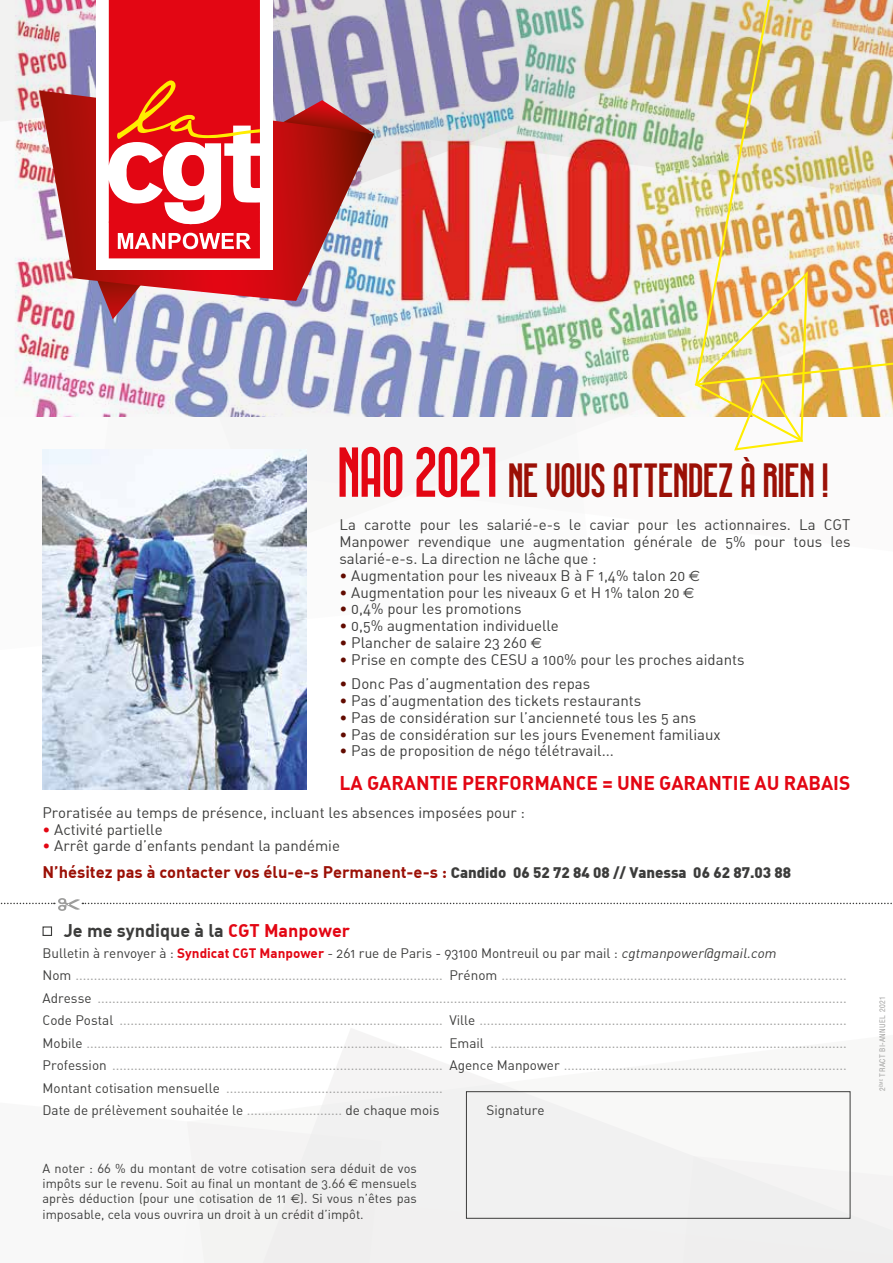
<style>
.page{position:relative;width:893px;height:1263px;background:#fff}
.page>*{position:absolute;margin:0;border:0;box-sizing:border-box;transform-origin:0 0}
.t1{font:48px "LIQUIDO Reguar";color:#9b1006}
.t2{font:700 19.5px "DIN Alternate";color:#e30613}
.t3{font:700 18px "DIN Alternate";color:#3c3c3b}
.t4{font:700 16.5px "DIN Alternate";color:#9b1006}
.t5{font:15px/16.8px "DIN Alternate";color:#3c3c3b;text-align:justify}
.t6{font:13.5px/22.5px "DIN Alternate";color:#9d9d9c}
.t7{font:13.5px "DIN Alternate";color:#3c3c3b}
.t8{font:12.75px/15.3px "DIN Alternate";color:#3c3c3b;text-align:justify}
.t9{font:condensed 7.5px "Helvetica";letter-spacing:.05em;color:#9d9d9c}
.s1{font-size:70.5px;color:#e30613}
.s2{color:#620b00}
.s3{font-family:"Euro Sans"}
.s4{color:#e30613}
.s5{font-family:"DIN";font-weight:900;font-size:15px;color:#3c3c3b}
.s6{color:#3c3c3b}
.s7{font-weight:700;color:#e30613}
.s8{font-style:italic;color:#3c3c3b}
</style>
<div class="page">
<svg style="left:592px;top:387px;width:301px;height:30px"></svg>
<img style="left:592px;top:258px;width:286px;height:134px">
<svg style="left:14px;top:135px;width:578px;height:532px;fill:#f5f5f5"></svg>
<img style="left:0;top:0;width:96px;height:135px">
<svg style="left:91px;top:302px;width:56px;height:18px"></svg>
<img style="left:39px;top:91px;width:335px;height:211px">
<div style="left:96px;top:0;width:176px;height:269px;background:#fff"></div>
<img style="left:109px;top:0;width:585px;height:258px">
<svg style="left:693px;top:269px;width:116px;height:182px"></svg>
<img style="left:694px;top:0;width:199px;height:387px">
<svg style="left:327px;top:1029px;width:524px;height:155px"></svg>
<div style="left:382px;top:1184px;width:262px;height:79px;background:#f1f0f0"></div>
<svg style="left:644px;top:1156px;width:249px;height:107px"></svg>
<svg style="left:187px;top:1092px;width:195px;height:171px;fill:#f3f3f2"></svg>
<svg style="left:0;top:898px;width:892px;height:13px"></svg>
<div style="left:466px;top:1091px;width:384px;height:128px;border:1px solid #3c3c3b"></div>
<div style="left:43px;top:926px;width:9px;height:10px;border:1px solid #3c3c3b"></div>
<img style="left:43px;top:450px;width:263px;height:340px">
<h1 class="t1" style="left:339px;top:457px;width:492px"><span class="s1">NAO 2021</span> NE VOUS ATTENDEZ À RIEN !</h1>
<p class="t5" style="left:339px;top:516px;width:512px">La carotte pour les salarié-e-s le caviar pour les actionnaires. La CGT Manpower revendique une augmentation générale de 5% pour tous les salarié-e-s. La direction ne lâche que :</p>
<p class="t5" style="left:339px;top:567px;width:362px"><span class="s2">•</span> Augmentation pour les niveaux B à F 1,4% talon 20 <span class="s3">€</span></p>
<p class="t5" style="left:339px;top:583px;width:356px"><span class="s2">•</span> Augmentation pour les niveaux G et H 1% talon 20 <span class="s3">€</span></p>
<p class="t5" style="left:339px;top:600px;width:184px"><span class="s2">•</span> 0,4% pour les promotions</p>
<p class="t5" style="left:339px;top:617px;width:221px"><span class="s2">•</span> 0,5% augmentation individuelle</p>
<p class="t5" style="left:339px;top:634px;width:204px"><span class="s2">•</span> Plancher de salaire 23 260 <span class="s3">€</span></p>
<p class="t5" style="left:339px;top:651px;width:406px"><span class="s2">•</span> Prise en compte des CESU a 100% pour les proches aidants</p>
<p class="t5" style="left:339px;top:675px;width:252px"><span class="s2">•</span> Donc Pas d’augmentation des repas</p>
<p class="t5" style="left:339px;top:692px;width:303px"><span class="s2">•</span> Pas d’augmentation des tickets restaurants</p>
<p class="t5" style="left:339px;top:709px;width:358px"><span class="s2">•</span> Pas de considération sur l’ancienneté tous les 5 ans</p>
<p class="t5" style="left:339px;top:725px;width:383px"><span class="s2">•</span> Pas de considération sur les jours Evenement familiaux</p>
<p class="t5" style="left:339px;top:742px;width:276px"><span class="s2">•</span> Pas de proposition de négo télétravail...</p>
<h2 class="t2" style="left:339px;top:770px;width:512px">LA GARANTIE PERFORMANCE = UNE GARANTIE AU RABAIS</h2>
<p class="t5" style="left:43px;top:804px;width:484px">Proratisée au temps de présence, incluant les absences imposées pour :</p>
<p class="t5" style="left:43px;top:820px;width:122px"><span class="s4">•</span> Activité partielle</p>
<p class="t5" style="left:43px;top:837px;width:299px"><span class="s4">•</span> Arrêt garde d’enfants pendant la pandémie</p>
<p class="t4" style="left:43px;top:862px;width:750px">N’hésitez pas à contacter vos élu-e-s Permanent-e-s : <span class="s5">Candido 06 52 72 84 08 // Vanessa 06 62 87.03 88</span></p>
<h3 class="t3" style="left:64px;top:918px;width:288px">Je me syndique à la <span class="s4">CGT Manpower</span></h3>
<p class="t6" style="left:43px;top:941px;width:806px"><span class="s6">Bulletin à renvoyer à :</span> <span class="s7">Syndicat CGT Manpower</span> <span class="s6">- 261 rue de Paris - 93100 Montreuil ou par mail :</span> <span class="s8">cgtmanpower@gmail.com<br></span><span class="s6">Nom</span> .................................................................................................... <span class="s6">Prénom</span> ..............................................................................................<br><span class="s6">Adresse</span> ............................................................................................................................................................................................................<br><span class="s6">Code Postal</span> ........................................................................................ <span class="s6">Ville</span> ....................................................................................................<br><span class="s6">Mobile</span> ................................................................................................. <span class="s6">Email</span> .................................................................................................<br><span class="s6">Profession</span> .......................................................................................... <span class="s6">Agence Manpower</span> .............................................................................<br><span class="s6">Montant cotisation mensuelle</span> ...........................................................<br><span class="s6">Date de prélèvement souhaitée le</span> .......................... <span class="s6">de chaque mois</span></p>
<p class="t7" style="left:486px;top:1102px;width:60px">Signature</p>
<p class="t8" style="left:43px;top:1160px;width:376px">A noter : 66 % du montant de votre cotisation sera déduit de vos impôts sur le revenu. Soit au final un montant de 3.66 <span class="s3">€</span> mensuels après déduction (pour une cotisation de 11 <span class="s3">€</span>). Si vous n’êtes pas imposable, cela vous ouvrira un droit à un crédit d’impôt.</p>
<p class="t9" style="left:878px;top:1091px;width:97px;rotate:-90deg">2<sup>ÈME</sup> TRACT BI-ANNUEL 2021</p>
</div>
